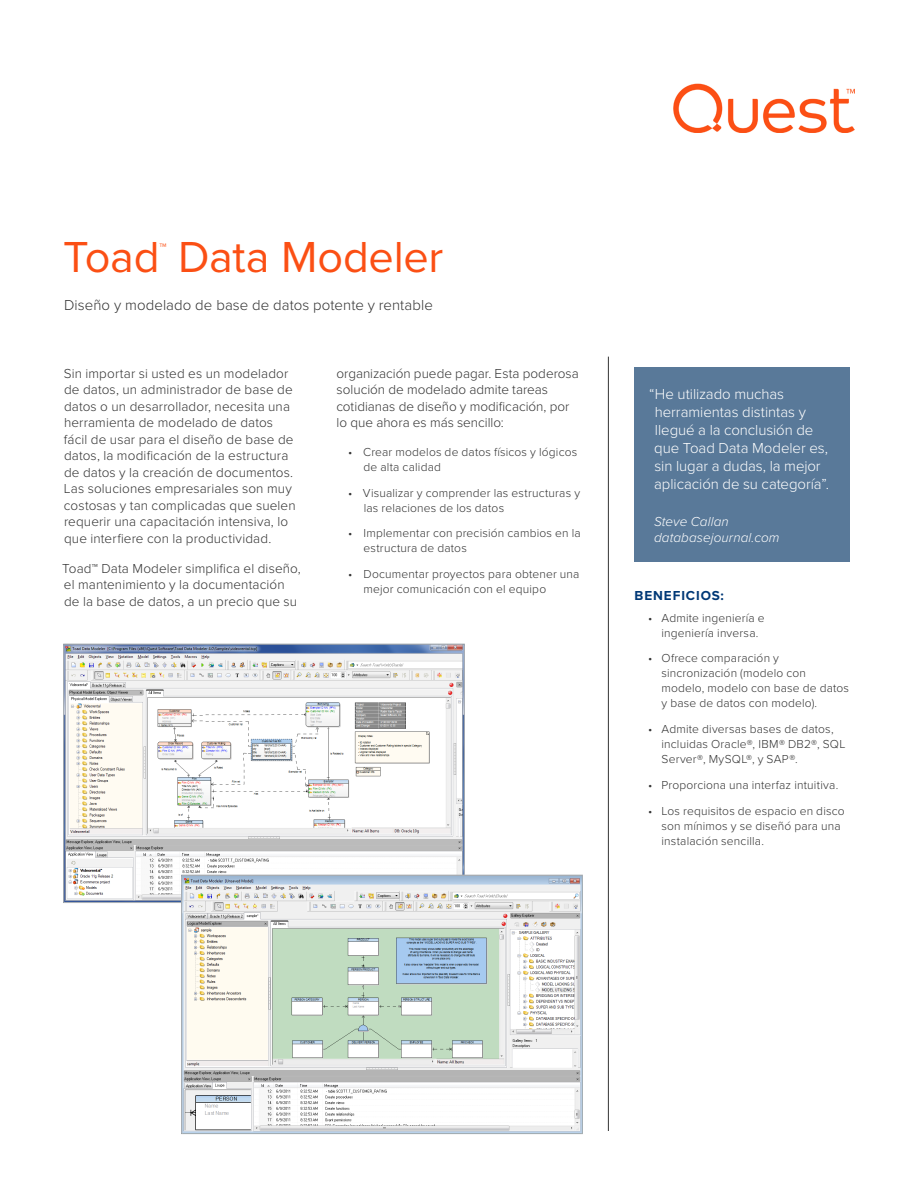
<style>
.page{position:relative;width:918px;height:1188px;background:#fff}
.page>*{position:absolute;margin:0;border:0;box-sizing:border-box;transform-origin:0 0}
._01_Headline_27{font:45px "Proxima Nova";letter-spacing:-.005em;color:#fb4f14}
._01_Headline_27-2{font:15.75px "Proxima Nova";color:#fb4f14}
._13_Callout_Box_Smal{font:300 15px/18px "Proxima Nova";letter-spacing:-.005em;color:#fff}
._04_Subhead{font:300 15px "Proxima Nova";letter-spacing:.005em;color:#333}
.t1{font:300 13.5px/16.5px "Proxima Nova";letter-spacing:.01em;color:#333}
._17_Callout_Box_Byli{font:italic 300 13.5px/16.2px "Proxima Nova";letter-spacing:.005em;color:#fff}
._05_Section_Heading{font:700 13.5px "Proxima Nova";letter-spacing:.065em;color:#003876}
.t2{font:300 12px/15px "Proxima Nova";letter-spacing:.015em;color:#333}
</style>
<div class="page">
<img style="left:673px;top:83px;width:181px;height:50px">
<hr style="left:608px;top:357px;width:1px;height:774px;background:#333">
<div style="left:634px;top:367px;width:216px;height:195px;background:#597999"></div>
<img style="left:65px;top:646px;width:398px;height:255px">
<img style="left:183px;top:877px;width:398px;height:255px">
<div style="left:181px;top:875px;width:402px;height:259px;border:1px solid #aeb3b8"></div>
<p class="_01_Headline_27" style="left:63px;top:223px;width:382px">Toad Data Modeler</p>
<p class="_01_Headline_27-2" style="left:159px;top:237px;width:9px">™</p>
<p class="_04_Subhead" style="left:64px;top:294px;width:370px">Diseño y modelado de base de datos potente y rentable</p>
<p class="t1" style="left:64px;top:365px;width:233px">Sin importar si usted es un modelador de datos, un administrador de base de datos o un desarrollador, necesita una herramienta de modelado de datos fácil de usar para el diseño de base de datos, la modificación de la estructura de datos y la creación de documentos.<br>Las soluciones empresariales son muy costosas y tan complicadas que suelen requerir una capacitación intensiva, lo que interfiere con la productividad.</p>
<p class="t1" style="left:62px;top:560px;width:240px">Toad™ Data Modeler simplifica el diseño, el mantenimiento y la documentación de la base de datos, a un precio que su</p>
<p class="t1" style="left:336px;top:365px;width:244px">organización puede pagar. Esta poderosa solución de modelado admite tareas cotidianas de diseño y modificación, por lo que ahora es más sencillo:</p>
<p class="t2" style="left:364px;top:444px;width:215px;text-indent:-15px">• Crear modelos de datos físicos y lógicos de alta calidad</p>
<p class="t2" style="left:364px;top:485px;width:218px;text-indent:-16px">• Visualizar y comprender las estructuras y las relaciones de los datos</p>
<p class="t2" style="left:364px;top:525px;width:219px;text-indent:-15px">• Implementar con precisión cambios en la estructura de datos</p>
<p class="t2" style="left:364px;top:566px;width:217px;text-indent:-15px">• Documentar proyectos para obtener una mejor comunicación con el equipo</p>
<p class="_13_Callout_Box_Smal" style="left:654px;top:385px;width:176px;text-indent:-5px">“He utilizado muchas herramientas distintas y llegué a la conclusión de que Toad Data Modeler es, sin lugar a dudas, la mejor aplicación de su categoría”.</p>
<p class="_17_Callout_Box_Byli" style="left:654px;top:513px;width:127px">Steve Callan databasejournal.com</p>
<p class="_05_Section_Heading" style="left:634px;top:585px;width:91px">BENEFICIOS:</p>
<p class="t2" style="left:662px;top:610px;width:105px;text-indent:-14px">• Admite ingeniería e ingeniería inversa.</p>
<p class="t2" style="left:662px;top:650px;width:189px;text-indent:-14px">• Ofrece comparación y sincronización (modelo con modelo, modelo con base de datos y base de datos con modelo).</p>
<p class="t2" style="left:662px;top:721px;width:185px;text-indent:-14px">• Admite diversas bases de datos, incluidas Oracle®, IBM® DB2®, SQL<br>Server®, MySQL®, y SAP®.</p>
<p class="t2" style="left:648px;top:777px;width:192px">• Proporciona una interfaz intuitiva.</p>
<p class="t2" style="left:662px;top:803px;width:185px;text-indent:-14px">• Los requisitos de espacio en disco son mínimos y se diseñó para una instalación sencilla.</p>
</div>
